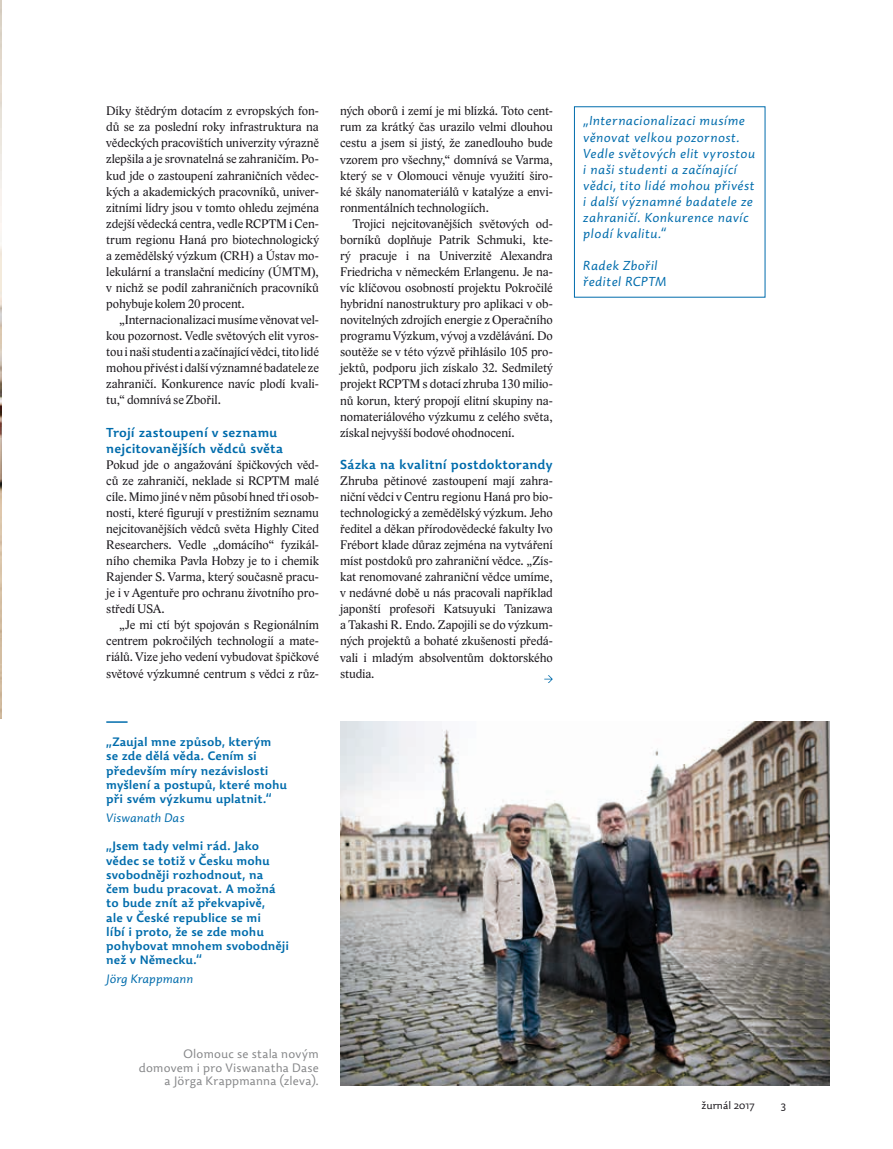
<style>
.page{position:relative;width:893px;height:1149px;background:#fff}
.page>*{position:absolute;margin:0;border:0;box-sizing:border-box;transform-origin:0 0}
.t1{font:12.75px/16px "Lido ST";letter-spacing:-.005em;color:#1a171c;text-align:justify}
.t2{font:italic 300 12.75px/16px "Dederon SLOT";letter-spacing:.03em;color:#006cac}
.t3{font:600 12.75px/16px "Dederon SLOT";letter-spacing:.005em;color:#006cac}
.t4{font:600 12px/14.2px "Dederon SLOT";color:#006cac}
.t5{font:300 12px/13.5px "Dederon SLOT";letter-spacing:.015em;color:#87888a;text-align:right}
.t6{font:italic 300 12px "Dederon SLOT";color:#006cac}
.t7{font:300 10.5px "Dederon SLOT";color:#1a171c}
</style>
<div class="page">
<img style="left:0;top:0;width:1px;height:718px">
<img style="left:340px;top:721px;width:489px;height:364px">
<svg style="left:106px;top:721px;width:22px;height:1px"></svg>
<svg style="left:544px;top:675px;width:9px;height:7px"></svg>
<p class="t1" style="left:106px;top:103px;width:214px">Díky štědrým dotacím z evropských fon&shy;dů se za poslední roky infrastruktura na vědeckých pracovištích univerzity výrazně zlepšila a je srovnatelná se zahraničím. Po&shy;kud jde o zastoupení zahraničních vědec&shy;kých a akademických pracovníků, univer&shy;zitními lídry jsou v tomto ohledu zejména zdejší vědecká centra, vedle RCPTM i Cen&shy;trum regionu Haná pro biotechnologický a zemědělský výzkum (CRH) a Ústav mo&shy;lekulární a translační medicíny (ÚMTM), v nichž se podíl zahraničních pracovníků pohybuje kolem 20 procent.</p>
<p class="t1" style="left:106px;top:312px;width:214px;text-indent:13px">„Internacionalizaci musíme věnovat vel&shy;kou pozornost. Vedle světových elit vyros&shy;tou i naši studenti a začínající vědci, tito lidé mohou přivést i další významné badatele ze zahraničí. Konkurence navíc plodí kvali&shy;tu,“ domnívá se Zbořil.</p>
<p class="t3" style="left:106px;top:424px;width:178px">Trojí zastoupení v seznamu nejcitovanějších vědců světa</p>
<p class="t1" style="left:106px;top:456px;width:214px">Pokud jde o angažování špičkových věd&shy;ců ze zahraničí, neklade si RCPTM malé cíle. Mimo jiné v něm působí hned tři osob&shy;nosti, které figurují v prestižním seznamu nejcitovanějších vědců světa Highly Cited Researchers. Vedle „domácího“ fyzikál&shy;ního chemika Pavla Hobzy je to i chemik Rajender S. Varma, který současně pracu&shy;je i v Agentuře pro ochranu životního pro&shy;středí USA.</p>
<p class="t1" style="left:106px;top:617px;width:214px;text-indent:13px">„Je mi ctí být spojován s Regionálním centrem pokročilých technologií a mate&shy;riálů. Vize jeho vedení vybudovat špičkové světové výzkumné centrum s vědci z růz-</p>
<p class="t1" style="left:340px;top:103px;width:214px">ných oborů i zemí je mi blízká. Toto cent&shy;rum za krátký čas urazilo velmi dlouhou cestu a jsem si jistý, že zanedlouho bude vzorem pro všechny,“ domnívá se Varma, který se v Olomouci věnuje využití širo&shy;ké škály nanomateriálů v katalýze a envi&shy;ronmentálních technologiích.</p>
<p class="t1" style="left:340px;top:215px;width:214px;text-indent:13px">Trojici nejcitovanějších světových od&shy;borníků doplňuje Patrik Schmuki, kte&shy;rý pracuje i na Univerzitě Alexandra Friedricha v německém Erlangenu. Je na&shy;víc klíčovou osobností projektu Pokročilé hybridní nanostruktury pro aplikaci v ob&shy;novitelných zdrojích energie z Operačního programu Výzkum, vývoj a vzdělávání. Do soutěže se v této výzvě přihlásilo 105 pro&shy;jektů, podporu jich získalo 32. Sedmiletý projekt RCPTM s dotací zhruba 130 milio&shy;nů korun, který propojí elitní skupiny na&shy;nomateriálového výzkumu z celého světa, získal nejvyšší bodové ohodnocení.</p>
<p class="t3" style="left:340px;top:456px;width:214px">Sázka na kvalitní postdoktorandy</p>
<p class="t1" style="left:340px;top:472px;width:214px">Zhruba pětinové zastoupení mají zahra&shy;niční vědci v Centru regionu Haná pro bio&shy;technologický a zemědělský výzkum. Jeho ředitel a děkan přírodovědecké fakulty Ivo Frébort klade důraz zejména na vytváření míst postdoků pro zahraniční vědce. „Zís&shy;kat renomované zahraniční vědce umíme, v nedávné době u nás pracovali například japonští profesoři Katsuyuki Tanizawa a Takashi R. Endo. Zapojili se do výzkum&shy;ných projektů a bohaté zkušenosti předá&shy;vali i mladým absolventům doktorského studia.</p>
<p class="t4" style="left:106px;top:734px;width:182px">„Zaujal mne způsob, kterým<br>se zde dělá věda. Cením si především míry nezávislosti myšlení a postupů, které mohu při svém výzkumu uplatnit.“</p>
<p class="t6" style="left:106px;top:810px;width:80px">Viswanath Das</p>
<p class="t4" style="left:106px;top:838px;width:184px">„Jsem tady velmi rád. Jako vědec se totiž v Česku mohu svobodněji rozhodnout, na čem budu pracovat. A možná to bude znít až překvapivě,<br>ale v České republice se mi<br>líbí i proto, že se zde mohu pohybovat mnohem svobodněji než v Německu.“</p>
<p class="t6" style="left:106px;top:971px;width:88px">Jörg Krappmann</p>
<p class="t5" style="left:139px;top:1046px;width:181px">Olomouc se stala novým domovem i pro Viswanatha Dase a Jörga Krappmanna (zleva).</p>
<p class="t2" style="left:583px;top:113px;width:174px">„Internacionalizaci musíme věnovat velkou pozornost.<br>Vedle světových elit vyrostou i naši studenti a začínající vědci, tito lidé mohou přivést i další významné badatele ze zahraničí. Konkurence navíc plodí kvalitu.“</p>
<p class="t2" style="left:583px;top:257px;width:85px">Radek Zbořil ředitel RCPTM</p>
<p class="t7" style="left:701px;top:1098px;width:55px">žurnál 2017</p>
<p class="t7" style="left:781px;top:1098px;width:7px">3</p>
</div>
